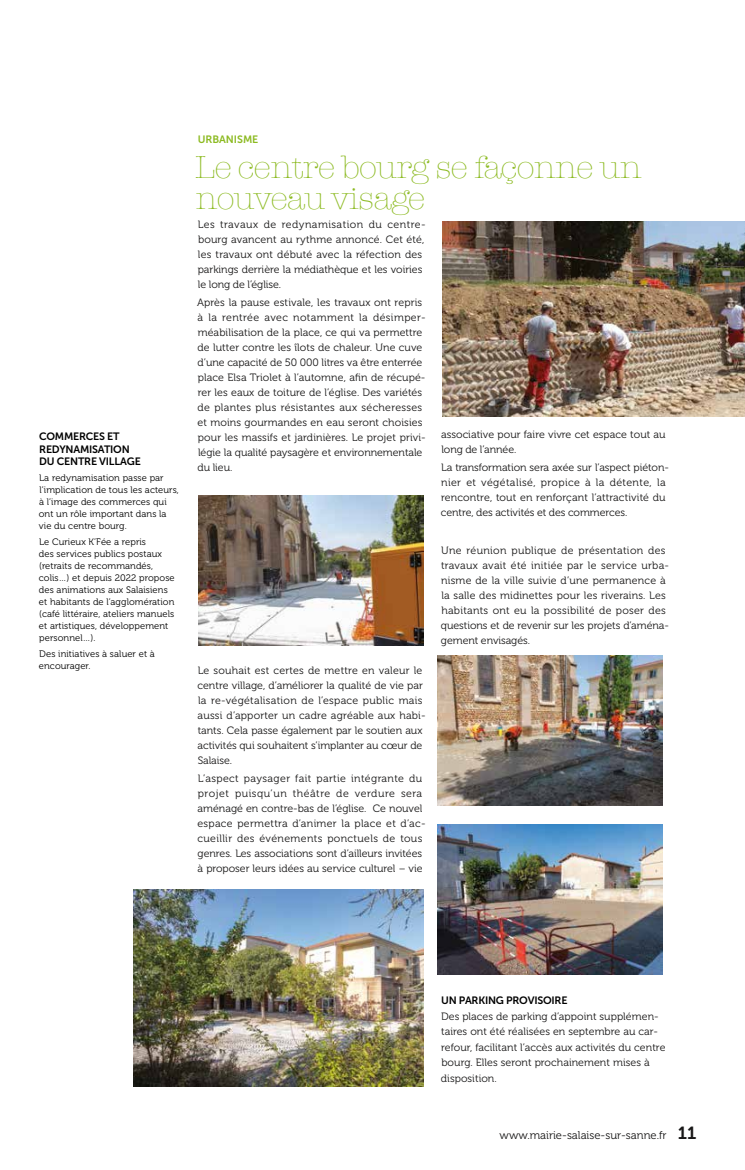
<style>
.page{position:relative;width:745px;height:1170px;background:#fff}
.page>*{position:absolute;margin:0;border:0;box-sizing:border-box;transform-origin:0 0}
.t1{font:300 32.5px/31.2px "American Typewriter";letter-spacing:-.02em;color:#8cba21}
.t2{font:11.25px "Museo 300";color:#181717}
.t3{font:10.62px/15px "Museo 300";letter-spacing:.005em;color:#181717}
.t4{font:10.62px/15px "Museo 300";letter-spacing:.025em;color:#181717}
.t5{font:10.62px/12.5px "Museo Sans 700";letter-spacing:-.02em;color:#000}
.t6{font:10.62px "Museo Sans 700";letter-spacing:-.005em;color:#8cba21}
.t7{font:9.38px/12px "Museo 300";letter-spacing:.01em;color:#000}
.s1{font-family:"Museo 700";font-size:17.5px}
</style>
<div class="page">
<img style="left:442px;top:221px;width:302px;height:195px">
<img style="left:198px;top:495px;width:225px;height:150px">
<img style="left:437px;top:655px;width:225px;height:150px">
<img style="left:437px;top:824px;width:225px;height:150px">
<img style="left:133px;top:889px;width:290px;height:197px">
<p class="t5" style="left:39px;top:430px;width:103px">COMMERCES ET<br>REDYNAMISATION<br>DU CENTRE VILLAGE</p>
<p class="t7" style="left:39px;top:472px;width:142px">La redynamisation passe par l’implication de tous les acteurs, à l’image des commerces qui ont un rôle important dans la vie du centre bourg.</p>
<p class="t7" style="left:39px;top:535px;width:137px">Le Curieux K’Fée a repris<br>des services publics postaux (retraits de recommandés, colis…) et depuis 2022 propose des animations aux Salaisiens et habitants de l’agglomération (café littéraire, ateliers manuels et artistiques, développement personnel…).</p>
<p class="t7" style="left:39px;top:647px;width:117px">Des initiatives à saluer et à encourager.</p>
<p class="t6" style="left:197px;top:133px;width:62px">URBANISME</p>
<h1 class="t1" style="left:195px;top:150px;width:447px">Le centre bourg se façonne un nouveau visage</h1>
<p class="t3" style="left:198px;top:217px;width:229px">Les travaux de redynamisation du centre&shy;bourg avancent au rythme annoncé. Cet été, les travaux ont débuté avec la réfection des parkings derrière la médiathèque et les voiries le long de l’église.</p>
<p class="t3" style="left:197px;top:295px;width:230px">Après la pause estivale, les travaux ont repris à la rentrée avec notamment la désimper&shy;méabilisation de la place, ce qui va permettre de lutter contre les îlots de chaleur. Une cuve d’une capacité de 50 000 litres va être enterrée place Elsa Triolet à l’automne, afin de récupé&shy;rer les eaux de toiture de l’église. Des variétés de plantes plus résistantes aux sécheresses et moins gourmandes en eau seront choisies pour les massifs et jardinières. Le projet privi&shy;légie la qualité paysagère et environnementale du lieu.</p>
<p class="t3" style="left:440px;top:427px;width:226px">associative pour faire vivre cet espace tout au long de l’année.</p>
<p class="t3" style="left:440px;top:460px;width:229px">La transformation sera axée sur l’aspect piéton&shy;nier et végétalisé, propice à la détente, la rencontre, tout en renforçant l’attractivité du centre, des activités et des commerces.</p>
<p class="t3" style="left:440px;top:542px;width:229px">Une réunion publique de présentation des travaux avait été initiée par le service urba&shy;nisme de la ville suivie d’une permanence à la salle des midinettes pour les riverains. Les habitants ont eu la possibilité de poser des questions et de revenir sur les projets d’aména&shy;gement envisagés.</p>
<p class="t3" style="left:197px;top:662px;width:230px">Le souhait est certes de mettre en valeur le centre village, d’améliorer la qualité de vie par la re-végétalisation de l’espace public mais aussi d’apporter un cadre agréable aux habi&shy;tants. Cela passe également par le soutien aux activités qui souhaitent s’implanter au cœur de Salaise.</p>
<p class="t4" style="left:197px;top:771px;width:229px">L’aspect paysager fait partie intégrante du projet puisqu’un théâtre de verdure sera aménagé en contre-bas de l’église. Ce nouvel espace permettra d’animer la place et d’ac&shy;cueillir des événements ponctuels de tous genres. Les associations sont d’ailleurs invitées à proposer leurs idées au service culturel – vie</p>
<p class="t5" style="left:441px;top:993px;width:128px">UN PARKING PROVISOIRE</p>
<p class="t3" style="left:440px;top:1008px;width:226px;line-height:15.6px">Des places de parking d’appoint supplémen&shy;taires ont été réalisées en septembre au car&shy;refour, facilitant l’accès aux activités du centre bourg. Elles seront prochainement mises à disposition.</p>
<p class="t2" style="left:499px;top:1128px;width:198px">www.mairie-salaise-sur-sanne.fr <span class="s1">11</span></p>
</div>
